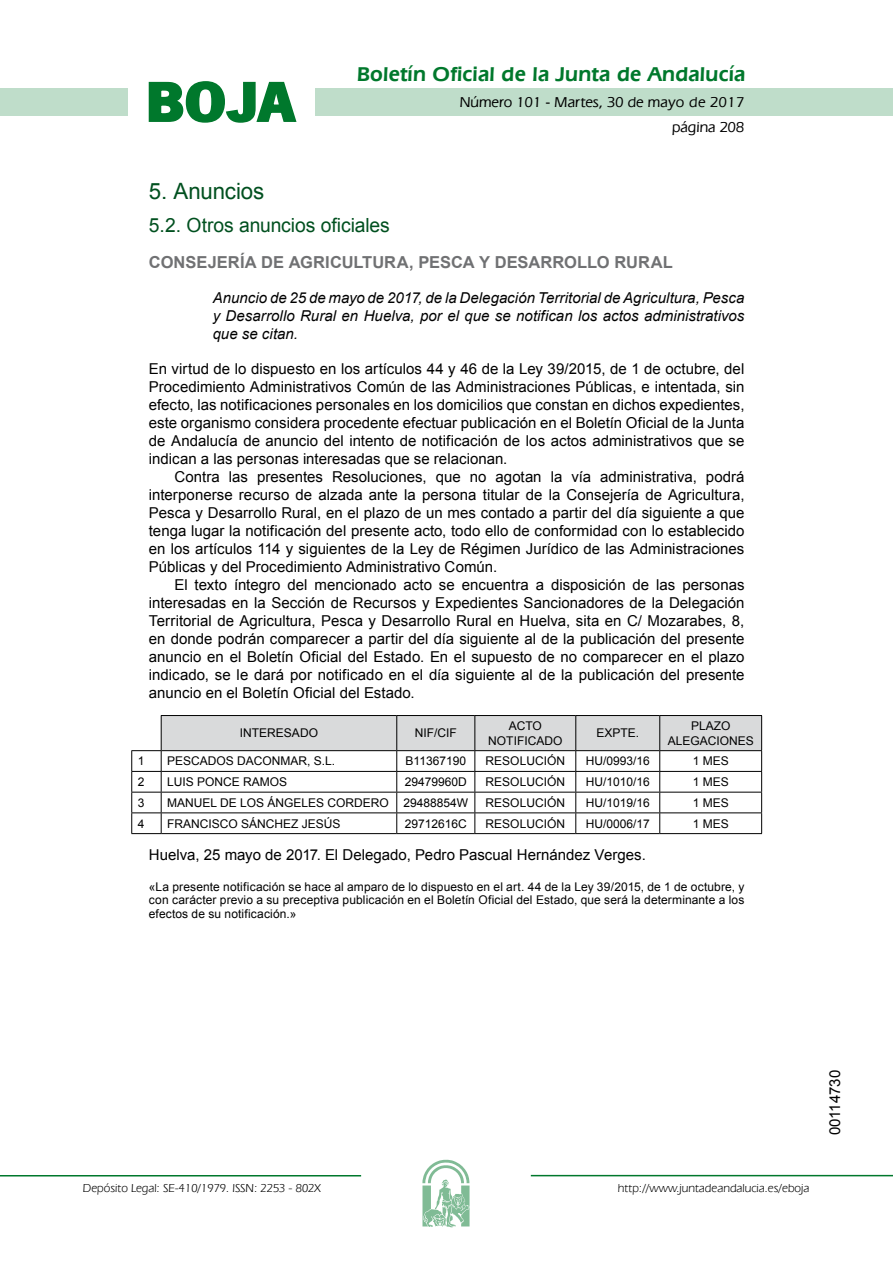
<style>
.page{position:relative;width:893px;height:1263px;background:#fff}
.page>*{position:absolute;margin:0;border:0;box-sizing:border-box;transform-origin:0 0}
.t1{font:700 57.75px "News Got T";color:#00782c;scale:1.14 1}
.t2{font:22.5px "Arial";letter-spacing:-.005em;color:#00501f}
.t3{font:600 21px "Eras IT Cby BT";letter-spacing:.01em;color:#00782c}
.t4{font:19.5px "Arial";letter-spacing:-.005em;color:#00501f}
.t5{font:700 16.5px "Arial";color:#707173}
.t6{font:15px/18px "Arial";color:#000;text-align:justify}
.t7{font:italic 15px/18px "Arial";color:#000;text-align:justify}
.t8{font:500 15px/24.5px "Eras IT Cby BT";color:#000;text-align:right}
.t9{font:12px/14.4px "Arial";color:#000;text-align:center}
.t10{font:12px "Eras IT Cby BT";color:#000}
</style>
<div class="page">
<div style="left:315px;top:88px;width:577px;height:28px;background:#bfddca"></div>
<div style="left:0;top:88px;width:128px;height:28px;background:#bfddca"></div>
<hr style="left:0;top:1175px;width:361px;height:2px;background:#00782c">
<svg style="left:422px;top:1159px;width:47px;height:68px"></svg>
<hr style="left:531px;top:1175px;width:361px;height:1px;background:#00782c">
<svg style="left:148px;top:81px;width:149px;height:42px"></svg>
<hr style="left:161px;top:715px;width:236px;height:1px;background:#000">
<hr style="left:397px;top:715px;width:78px;height:1px;background:#000">
<hr style="left:475px;top:715px;width:100px;height:1px;background:#000">
<hr style="left:575px;top:715px;width:84px;height:1px;background:#000">
<hr style="left:659px;top:715px;width:103px;height:1px;background:#000">
<hr style="left:131px;top:771px;width:30px;height:1px;background:#000">
<hr style="left:131px;top:792px;width:30px;height:1px;background:#000">
<hr style="left:131px;top:813px;width:30px;height:1px;background:#000">
<svg style="left:131px;top:751px;width:1px;height:82px"></svg>
<svg style="left:161px;top:716px;width:601px;height:117px"></svg>
<hr style="left:131px;top:833px;width:30px;height:1px;background:#000">
<hr style="left:161px;top:833px;width:236px;height:1px;background:#000">
<hr style="left:397px;top:833px;width:78px;height:1px;background:#000">
<hr style="left:475px;top:833px;width:100px;height:1px;background:#000">
<hr style="left:575px;top:833px;width:84px;height:1px;background:#000">
<hr style="left:659px;top:833px;width:103px;height:1px;background:#000">
<hr style="left:161px;top:716px;width:1px;height:34px;background:#000">
<hr style="left:131px;top:750px;width:30px;height:1px;background:#000">
<h1 class="t1" style="left:145px;top:68px;width:133px">BOJA</h1>
<h3 class="t3" style="left:357px;top:62px;width:390px">Boletín Oficial de la Junta de Andalucía</h3>
<p class="t8" style="left:460px;top:90px;width:286px">Número 101 - Martes, 30 de mayo de 2017 página 208</p>
<h2 class="t2" style="left:149px;top:177px;width:117px">5. Anuncios</h2>
<h3 class="t4" style="left:149px;top:212px;width:242px">5.2. Otros anuncios oficiales</h3>
<p class="t5" style="left:149px;top:251px;width:525px">CONSEJERÍA DE AGRICULTURA, PESCA Y DESARROLLO RURAL</p>
<p class="t7" style="left:213px;top:289px;width:533px">Anuncio de 25 de mayo de 2017, de la Delegación Territorial de Agricultura, Pesca y Desarrollo Rural en Huelva, por el que se notifican los actos administrativos que se citan.</p>
<p class="t6" style="left:149px;top:360px;width:597px">En virtud de lo dispuesto en los artículos 44 y 46 de la Ley 39/2015, de 1 de octubre, del Procedimiento Administrativos Común de las Administraciones Públicas, e intentada, sin efecto, las notificaciones personales en los domicilios que constan en dichos expedientes, este organismo considera procedente efectuar publicación en el Boletín Oficial de la Junta de Andalucía de anuncio del intento de notificación de los actos administrativos que se indican a las personas interesadas que se relacionan.</p>
<p class="t6" style="left:149px;top:468px;width:597px;text-indent:26px">Contra las presentes Resoluciones, que no agotan la vía administrativa, podrá interponerse recurso de alzada ante la persona titular de la Consejería de Agricultura, Pesca y Desarrollo Rural, en el plazo de un mes contado a partir del día siguiente a que tenga lugar la notificación del presente acto, todo ello de conformidad con lo establecido en los artículos 114 y siguientes de la Ley de Régimen Jurídico de las Administraciones Públicas y del Procedimiento Administrativo Común.</p>
<p class="t6" style="left:149px;top:576px;width:597px;text-indent:26px">El texto íntegro del mencionado acto se encuentra a disposición de las personas interesadas en la Sección de Recursos y Expedientes Sancionadores de la Delegación Territorial de Agricultura, Pesca y Desarrollo Rural en Huelva, sita en C/ Mozarabes, 8, en donde podrán comparecer a partir del día siguiente al de la publicación del presente anuncio en el Boletín Oficial del Estado. En el supuesto de no comparecer en el plazo indicado, se le dará por notificado en el día siguiente al de la publicación del presente anuncio en el Boletín Oficial del Estado.</p>
<p class="t9" style="left:240px;top:726px;width:80px">INTERESADO</p>
<p class="t9" style="left:415px;top:726px;width:43px">NIF/CIF</p>
<p class="t9" style="left:488px;top:719px;width:76px">ACTO<br>NOTIFICADO</p>
<p class="t9" style="left:596px;top:726px;width:44px">EXPTE.</p>
<p class="t9" style="left:667px;top:719px;width:88px">PLAZO<br>ALEGACIONES</p>
<p class="t9" style="left:138px;top:754px;width:8px">1</p>
<p class="t9" style="left:167px;top:754px;width:170px">PESCADOS DACONMAR, S.L.</p>
<p class="t9" style="left:405px;top:754px;width:62px">B11367190</p>
<p class="t9" style="left:485px;top:754px;width:81px">RESOLUCIÓN</p>
<p class="t9" style="left:585px;top:754px;width:66px">HU/0993/16</p>
<p class="t9" style="left:692px;top:754px;width:38px">1 MES</p>
<p class="t9" style="left:138px;top:775px;width:8px">2</p>
<p class="t9" style="left:167px;top:775px;width:122px">LUIS PONCE RAMOS</p>
<p class="t9" style="left:405px;top:775px;width:64px">29479960D</p>
<p class="t9" style="left:485px;top:775px;width:81px">RESOLUCIÓN</p>
<p class="t9" style="left:585px;top:775px;width:66px">HU/1010/16</p>
<p class="t9" style="left:692px;top:775px;width:38px">1 MES</p>
<p class="t9" style="left:138px;top:796px;width:8px">3</p>
<p class="t9" style="left:167px;top:796px;width:302px">MANUEL DE LOS ÁNGELES CORDERO 29488854W</p>
<p class="t9" style="left:485px;top:796px;width:81px">RESOLUCIÓN</p>
<p class="t9" style="left:585px;top:796px;width:66px">HU/1019/16</p>
<p class="t9" style="left:692px;top:796px;width:38px">1 MES</p>
<p class="t9" style="left:138px;top:816px;width:8px">4</p>
<p class="t9" style="left:167px;top:816px;width:175px">FRANCISCO SÁNCHEZ JESÚS</p>
<p class="t9" style="left:405px;top:816px;width:64px">29712616C</p>
<p class="t9" style="left:485px;top:816px;width:81px">RESOLUCIÓN</p>
<p class="t9" style="left:585px;top:816px;width:66px">HU/0006/17</p>
<p class="t9" style="left:692px;top:816px;width:38px">1 MES</p>
<p class="t6" style="left:149px;top:846px;width:498px">Huelva, 25 mayo de 2017. El Delegado, Pedro Pascual Hernández Verges.</p>
<p class="t9" style="left:149px;top:880px;width:597px;line-height:13.5px;text-align:justify">«La presente notificación se hace al amparo de lo dispuesto en el art. 44 de la Ley 39/2015, de 1 de octubre, y con carácter previo a su preceptiva publicación en el Boletín Oficial del Estado, que será la determinante a los efectos de su notificación.»</p>
<p class="t10" style="left:83px;top:1181px;width:239px">Depósito Legal: SE-410/1979. ISSN: 2253 - 802X</p>
<p class="t10" style="left:618px;top:1181px;width:193px">http://www.juntadeandalucia.es/eboja</p>
<p class="t6" style="left:826px;top:1135px;width:67px;rotate:-90deg">00114730</p>
</div>
